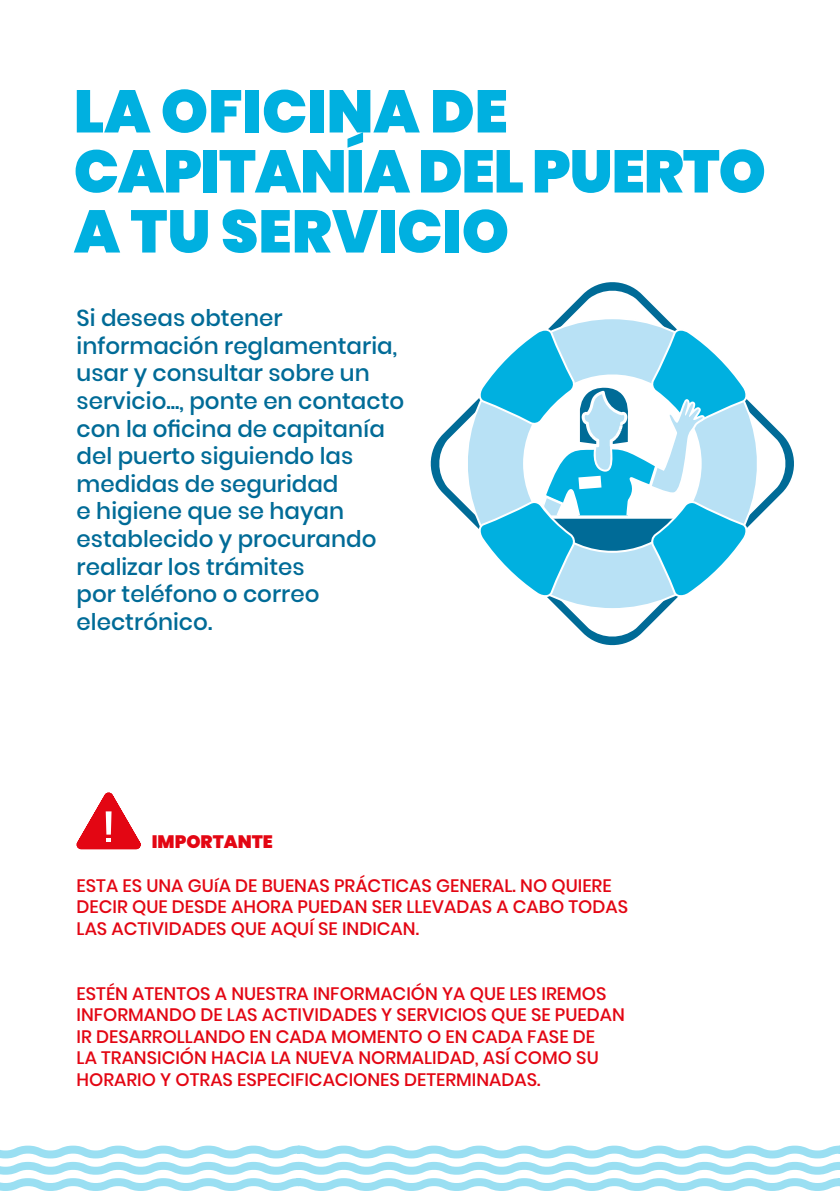
<style>
.page{position:relative;width:840px;height:1191px;background:#fff}
.page>*{position:absolute;margin:0;border:0;box-sizing:border-box;transform-origin:0 0}
.t1{font:900 60px/60px "Poppins";color:#00b0e0}
.t2{font:500 23px/27.6px "Poppins";color:#006b97}
.t3{font:500 18px/21.6px "Poppins";color:#e30613}
.t4{font:900 18px "Poppins";color:#e30613}
</style>
<div class="page">
<hr style="left:839px;top:0;width:1px;height:1191px;background:#22305d">
<svg style="left:76px;top:792px;width:65px;height:57px"></svg>
<svg style="left:0;top:1145px;width:839px;height:46px"></svg>
<svg style="left:430px;top:282px;width:364px;height:364px"></svg>
<svg style="left:452px;top:610px;width:319px;height:13px"></svg>
<svg style="left:451px;top:303px;width:321px;height:307px"></svg>
<svg style="left:478px;top:328px;width:269px;height:269px"></svg>
<h1 class="t1" style="left:74px;top:82px;width:693px">LA OFICINA DE<br>CAPITANÍA DEL PUERTO<br>A TU SERVICIO</h1>
<p class="t2" style="left:77px;top:304px;width:329px">Si deseas obtener información reglamentaria, usar y consultar sobre un servicio..., ponte en contacto con la oficina de capitanía del puerto siguiendo las medidas de seguridad<br>e higiene que se hayan establecido y procurando realizar los trámites<br>por teléfono o correo electrónico.</p>
<p class="t4" style="left:152px;top:831px;width:122px">IMPORTANTE</p>
<p class="t3" style="left:77px;top:874px;width:552px">ESTA ES UNA GUíA DE BUENAS PRÁCTICAS GENERAL. NO QUIERE<br>DECIR QUE DESDE AHORA PUEDAN SER LLEVADAS A CABO TODAS<br>LAS ACTIVIDADES QUE AQUÍ SE INDICAN.</p>
<p class="t3" style="left:77px;top:982px;width:549px">ESTÉN ATENTOS A NUESTRA INFORMACIÓN YA QUE LES IREMOS INFORMANDO DE LAS ACTIVIDADES Y SERVICIOS QUE SE PUEDAN IR DESARROLLANDO EN CADA MOMENTO O EN CADA FASE DE<br>LA TRANSICIÓN HACIA LA NUEVA NORMALIDAD, ASÍ COMO SU HORARIO Y OTRAS ESPECIFICACIONES DETERMINADAS.</p>
</div>
